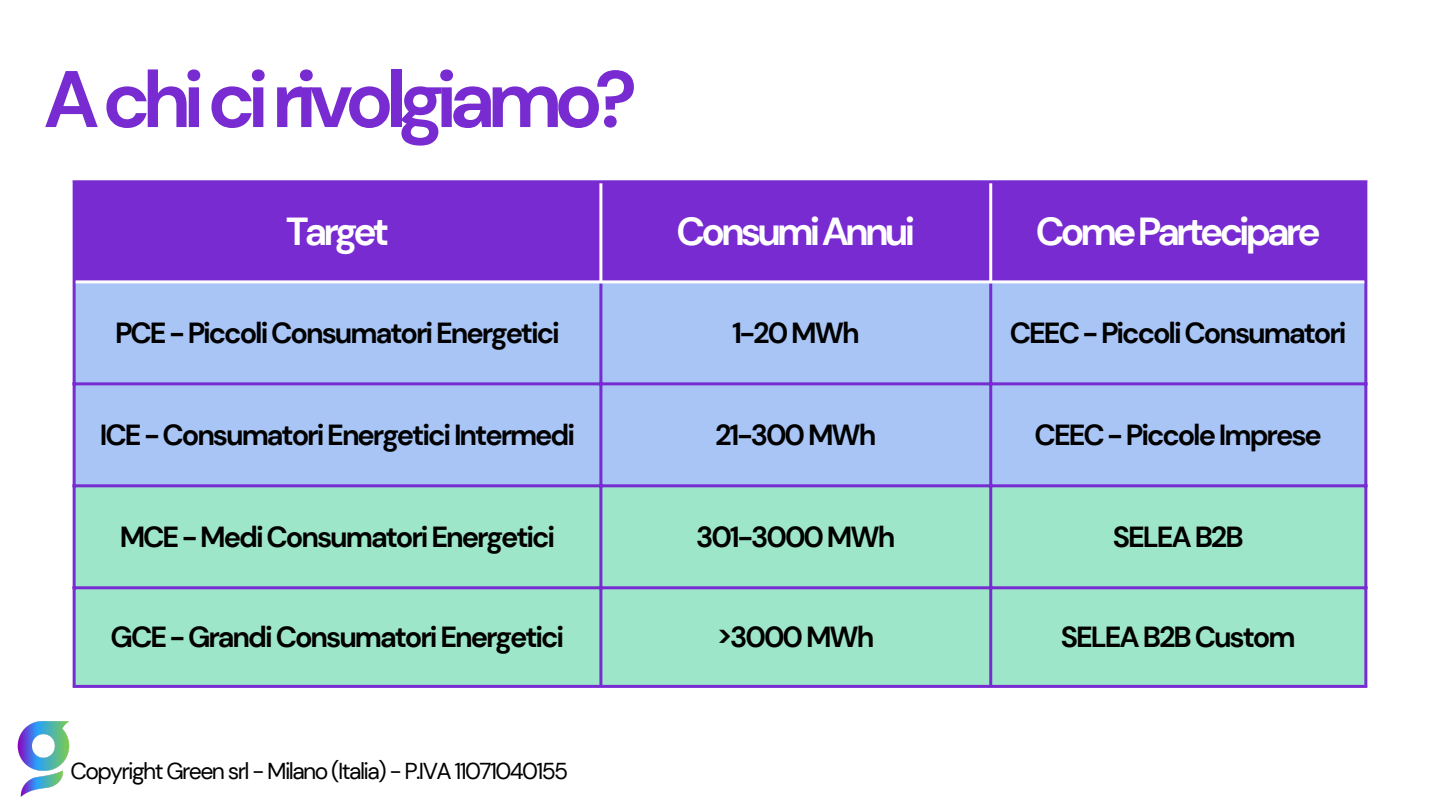
<style>
.page{position:relative;width:1440px;height:810px;background:#fff}
.page>*{position:absolute;margin:0;border:0;box-sizing:border-box;transform-origin:0 0}
.t1{font:700 80px "DM Sans";letter-spacing:-.1em;color:#772bd0}
.t2{font:700 39px "DM Sans";letter-spacing:-.1em;color:#fff}
.t3{font:700 29px "DM Sans";letter-spacing:-.07em;color:#000}
.t4{font:23px "DM Sans";letter-spacing:-.07em;color:#000}
</style>
<div class="page">
<img style="left:17px;top:721px;width:53px;height:76px">
<div style="left:76px;top:183px;width:1288px;height:97px;background:#772bd0"></div>
<div style="left:76px;top:283px;width:1288px;height:201px;background:#a8c5f6"></div>
<div style="left:76px;top:487px;width:1288px;height:198px;background:#9ee6ca"></div>
<hr style="left:73px;top:183px;width:3px;height:502px;background:#772bd0">
<hr style="left:599px;top:283px;width:3px;height:402px;background:#772bd0">
<hr style="left:989px;top:283px;width:3px;height:402px;background:#772bd0">
<hr style="left:1364px;top:183px;width:3px;height:502px;background:#772bd0">
<hr style="left:73px;top:180px;width:1294px;height:3px;background:#772bd0">
<hr style="left:73px;top:382px;width:1294px;height:3px;background:#772bd0">
<hr style="left:73px;top:484px;width:1294px;height:3px;background:#772bd0">
<hr style="left:73px;top:586px;width:1294px;height:3px;background:#772bd0">
<hr style="left:73px;top:685px;width:1294px;height:3px;background:#772bd0">
<hr style="left:599px;top:183px;width:3px;height:97px;background:#fff">
<hr style="left:989px;top:183px;width:3px;height:97px;background:#fff">
<p class="t1" style="left:43px;top:48px;width:595px">Achicirivolgiamo?</p>
<p class="t2" style="left:286px;top:206px;width:105px">Target</p>
<p class="t2" style="left:677px;top:206px;width:240px">ConsumiAnnui</p>
<p class="t2" style="left:1036px;top:206px;width:286px">ComePartecipare</p>
<p class="t3" style="left:115px;top:314px;width:446px">PCE - Piccoli Consumatori Energetici</p>
<p class="t3" style="left:732px;top:314px;width:129px">1-20 MWh</p>
<p class="t3" style="left:1010px;top:314px;width:338px">CEEC - Piccoli Consumatori</p>
<p class="t3" style="left:100px;top:416px;width:477px">ICE - Consumatori Energetici Intermedi</p>
<p class="t3" style="left:715px;top:416px;width:163px">21-300 MWh</p>
<p class="t3" style="left:1035px;top:416px;width:289px">CEEC - Piccole Imprese</p>
<p class="t3" style="left:120px;top:518px;width:437px">MCE - Medi Consumatori Energetici</p>
<p class="t3" style="left:696px;top:518px;width:201px">301-3000 MWh</p>
<p class="t3" style="left:1113px;top:518px;width:132px">SELEA B2B</p>
<p class="t3" style="left:111px;top:618px;width:455px">GCE - Grandi Consumatori Energetici</p>
<p class="t3" style="left:717px;top:618px;width:159px">&gt;3000 MWh</p>
<p class="t3" style="left:1061px;top:618px;width:236px">SELEA B2B Custom</p>
<p class="t4" style="left:70px;top:756px;width:499px">Copyright Green srl - Milano (Italia) - P.IVA 11071040155</p>
</div>
